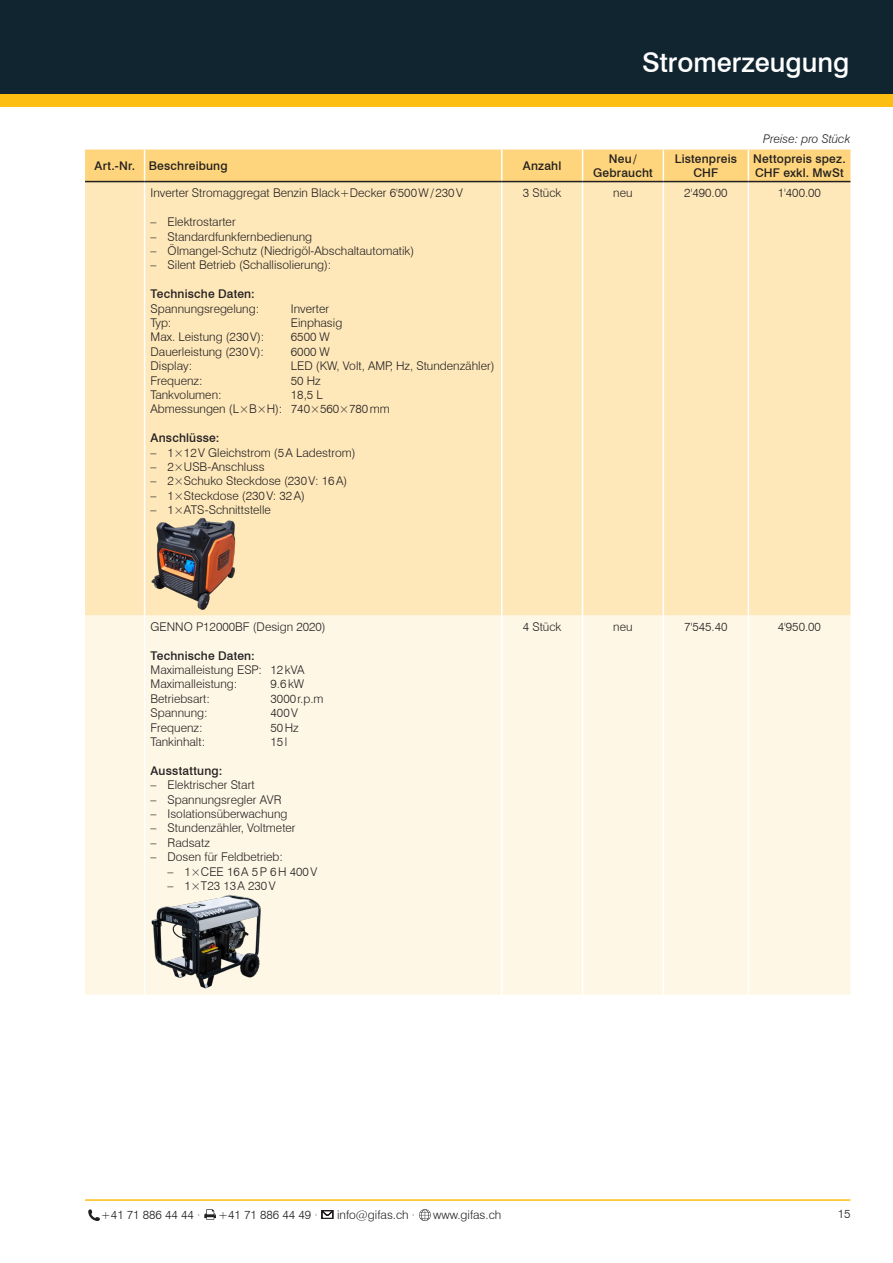
<style>
.page{position:relative;width:893px;height:1263px;background:#fff}
.page>*{position:absolute;margin:0;border:0;box-sizing:border-box;transform-origin:0 0}
.Haupttitel_rechts{font:500 27px "Swiss 721 BT";color:#fff}
.t1{font:300 12px "Swiss 721 BT";color:#231f20}
.Aufzählung{font:500 12px/14.4px "Swiss 721 BT";letter-spacing:.015em;color:#231f20;text-align:center}
.t2{font:italic 300 12px "Swiss 721 BT";color:#231f20}
</style>
<div class="page">
<div style="left:0;top:89px;width:893px;height:17px;background:#fdbe12"></div>
<div style="left:0;top:0;width:893px;height:94px;background:#112530"></div>
<hr style="left:85px;top:1199px;width:765px;height:2px;background:#fdbe12">
<svg style="left:88px;top:1209px;width:12px;height:12px"></svg>
<svg style="left:204px;top:1209px;width:12px;height:11px"></svg>
<svg style="left:322px;top:1210px;width:11px;height:9px"></svg>
<svg style="left:419px;top:1209px;width:12px;height:12px"></svg>
<div style="left:85px;top:150px;width:765px;height:31px;background:#fed57c"></div>
<div style="left:85px;top:182px;width:765px;height:434px;background:#fee8ba"></div>
<div style="left:85px;top:616px;width:765px;height:379px;background:#fef7e6"></div>
<hr style="left:144px;top:150px;width:1px;height:31px;background:#fff">
<hr style="left:501px;top:150px;width:1px;height:31px;background:#fff">
<hr style="left:144px;top:182px;width:1px;height:434px;background:#fff">
<hr style="left:501px;top:182px;width:1px;height:434px;background:#fff">
<hr style="left:144px;top:616px;width:1px;height:379px;background:#fff">
<hr style="left:501px;top:616px;width:1px;height:379px;background:#fff">
<hr style="left:582px;top:150px;width:1px;height:31px;background:#fff">
<hr style="left:663px;top:150px;width:1px;height:31px;background:#fff">
<hr style="left:748px;top:150px;width:1px;height:31px;background:#fff">
<hr style="left:582px;top:182px;width:1px;height:434px;background:#fff">
<hr style="left:663px;top:182px;width:1px;height:434px;background:#fff">
<hr style="left:748px;top:182px;width:1px;height:434px;background:#fff">
<hr style="left:582px;top:616px;width:1px;height:379px;background:#fff">
<hr style="left:663px;top:616px;width:1px;height:379px;background:#fff">
<hr style="left:748px;top:616px;width:1px;height:379px;background:#fff">
<hr style="left:85px;top:181px;width:60px;height:1px;background:#231f20">
<hr style="left:145px;top:181px;width:357px;height:1px;background:#231f20">
<hr style="left:502px;top:181px;width:81px;height:1px;background:#231f20">
<hr style="left:583px;top:181px;width:80px;height:1px;background:#231f20">
<hr style="left:663px;top:181px;width:85px;height:1px;background:#231f20">
<hr style="left:748px;top:181px;width:102px;height:1px;background:#231f20">
<img style="left:151px;top:517px;width:86px;height:93px">
<img style="left:151px;top:892px;width:110px;height:97px">
<p class="Haupttitel_rechts" style="left:642px;top:46px;width:209px">Stromerzeugung</p>
<p class="t2" style="left:763px;top:132px;width:89px">Preise: pro Stück</p>
<p class="Aufzählung" style="left:95px;top:159px;width:42px">Art.-Nr.</p>
<p class="Aufzählung" style="left:149px;top:159px;width:80px">Beschreibung</p>
<p class="Aufzählung" style="left:523px;top:159px;width:40px">Anzahl</p>
<p class="Aufzählung" style="left:593px;top:151px;width:61px">Neu/<br>Gebraucht</p>
<p class="Aufzählung" style="left:675px;top:151px;width:64px">Listenpreis<br>CHF</p>
<p class="Aufzählung" style="left:753px;top:151px;width:94px;text-align:left">Nettopreis spez.<br>CHF exkl. MwSt</p>
<p class="t1" style="left:151px;top:186px;width:314px">Inverter Stromaggregat Benzin Black+Decker 6'500W/230V</p>
<p class="t1" style="left:151px;top:215px;width:87px">– Elektrostarter</p>
<p class="t1" style="left:151px;top:229px;width:163px">– Standardfunkfernbedienung</p>
<p class="t1" style="left:151px;top:243px;width:265px">– Ölmangel-Schutz (Niedrigöl-Abschaltautomatik)</p>
<p class="t1" style="left:151px;top:258px;width:182px">– Silent Betrieb (Schallisolierung):</p>
<p class="Aufzählung" style="left:151px;top:287px;width:106px">Technische Daten:</p>
<p class="t1" style="left:151px;top:301px;width:110px">Spannungsregelung:</p>
<p class="t1" style="left:291px;top:301px;width:40px">Inverter</p>
<p class="t1" style="left:151px;top:315px;width:22px">Typ:</p>
<p class="t1" style="left:291px;top:315px;width:53px">Einphasig</p>
<p class="t1" style="left:151px;top:330px;width:115px">Max. Leistung (230V):</p>
<p class="t1" style="left:291px;top:330px;width:41px">6500 W</p>
<p class="t1" style="left:151px;top:344px;width:115px">Dauerleistung (230V):</p>
<p class="t1" style="left:291px;top:344px;width:41px">6000 W</p>
<p class="t1" style="left:151px;top:359px;width:43px">Display:</p>
<p class="t1" style="left:291px;top:359px;width:205px">LED (KW, Volt, AMP, Hz, Stundenzähler)</p>
<p class="t1" style="left:151px;top:373px;width:53px">Frequenz:</p>
<p class="t1" style="left:291px;top:373px;width:31px">50 Hz</p>
<p class="t1" style="left:151px;top:387px;width:73px">Tankvolumen:</p>
<p class="t1" style="left:291px;top:387px;width:33px">18,5 L</p>
<p class="t1" style="left:151px;top:402px;width:241px">Abmessungen (L×B×H): 740×560×780mm</p>
<p class="Aufzählung" style="left:151px;top:431px;width:70px">Anschlüsse:</p>
<p class="t1" style="left:151px;top:445px;width:206px">– 1×12V Gleichstrom (5A Ladestrom)</p>
<p class="t1" style="left:151px;top:459px;width:116px">– 2×USB-Anschluss</p>
<p class="t1" style="left:151px;top:474px;width:198px">– 2×Schuko Steckdose (230V: 16A)</p>
<p class="t1" style="left:151px;top:488px;width:156px">– 1×Steckdose (230V: 32A)</p>
<p class="t1" style="left:151px;top:503px;width:122px">– 1×ATS-Schnittstelle</p>
<p class="t1" style="left:523px;top:186px;width:40px">3 Stück</p>
<p class="t1" style="left:613px;top:186px;width:21px">neu</p>
<p class="t1" style="left:684px;top:186px;width:45px">2'490.00</p>
<p class="t1" style="left:778px;top:186px;width:45px">1'400.00</p>
<p class="t1" style="left:151px;top:619px;width:177px">GENNO P12000BF (Design 2020)</p>
<p class="Aufzählung" style="left:151px;top:648px;width:106px">Technische Daten:</p>
<p class="t1" style="left:151px;top:662px;width:156px">Maximalleistung ESP: 12kVA</p>
<p class="t1" style="left:151px;top:677px;width:88px">Maximalleistung:</p>
<p class="t1" style="left:271px;top:677px;width:35px">9.6kW</p>
<p class="t1" style="left:151px;top:691px;width:61px">Betriebsart:</p>
<p class="t1" style="left:271px;top:691px;width:54px">3000r.p.m</p>
<p class="t1" style="left:151px;top:705px;width:58px">Spannung:</p>
<p class="t1" style="left:271px;top:705px;width:29px">400V</p>
<p class="t1" style="left:151px;top:720px;width:53px">Frequenz:</p>
<p class="t1" style="left:271px;top:720px;width:30px">50Hz</p>
<p class="t1" style="left:151px;top:734px;width:56px">Tankinhalt:</p>
<p class="t1" style="left:271px;top:734px;width:18px">15l</p>
<p class="Aufzählung" style="left:151px;top:763px;width:73px">Ausstattung:</p>
<p class="t1" style="left:151px;top:777px;width:106px">– Elektrischer Start</p>
<p class="t1" style="left:151px;top:792px;width:132px">– Spannungsregler AVR</p>
<p class="t1" style="left:151px;top:806px;width:138px">– Isolationsüberwachung</p>
<p class="t1" style="left:151px;top:821px;width:147px">– Stundenzähler, Voltmeter</p>
<p class="t1" style="left:151px;top:835px;width:61px">– Radsatz</p>
<p class="t1" style="left:151px;top:849px;width:134px">– Dosen für Feldbetrieb:</p>
<p class="t1" style="left:168px;top:864px;width:151px">– 1×CEE 16A 5P 6H 400V</p>
<p class="t1" style="left:168px;top:878px;width:110px">– 1×T23 13A 230V</p>
<p class="t1" style="left:523px;top:619px;width:40px">4 Stück</p>
<p class="t1" style="left:613px;top:619px;width:21px">neu</p>
<p class="t1" style="left:684px;top:619px;width:45px">7'545.40</p>
<p class="t1" style="left:778px;top:619px;width:45px">4'950.00</p>
<p class="t1" style="left:101px;top:1207px;width:101px">+41 71 886 44 44 ·</p>
<p class="t1" style="left:218px;top:1207px;width:101px">+41 71 886 44 49 ·</p>
<p class="t1" style="left:337px;top:1207px;width:80px">info@gifas.ch ·</p>
<p class="t1" style="left:433px;top:1207px;width:70px">www.gifas.ch</p>
<p class="t1" style="left:838px;top:1207px;width:14px">15</p>
</div>
